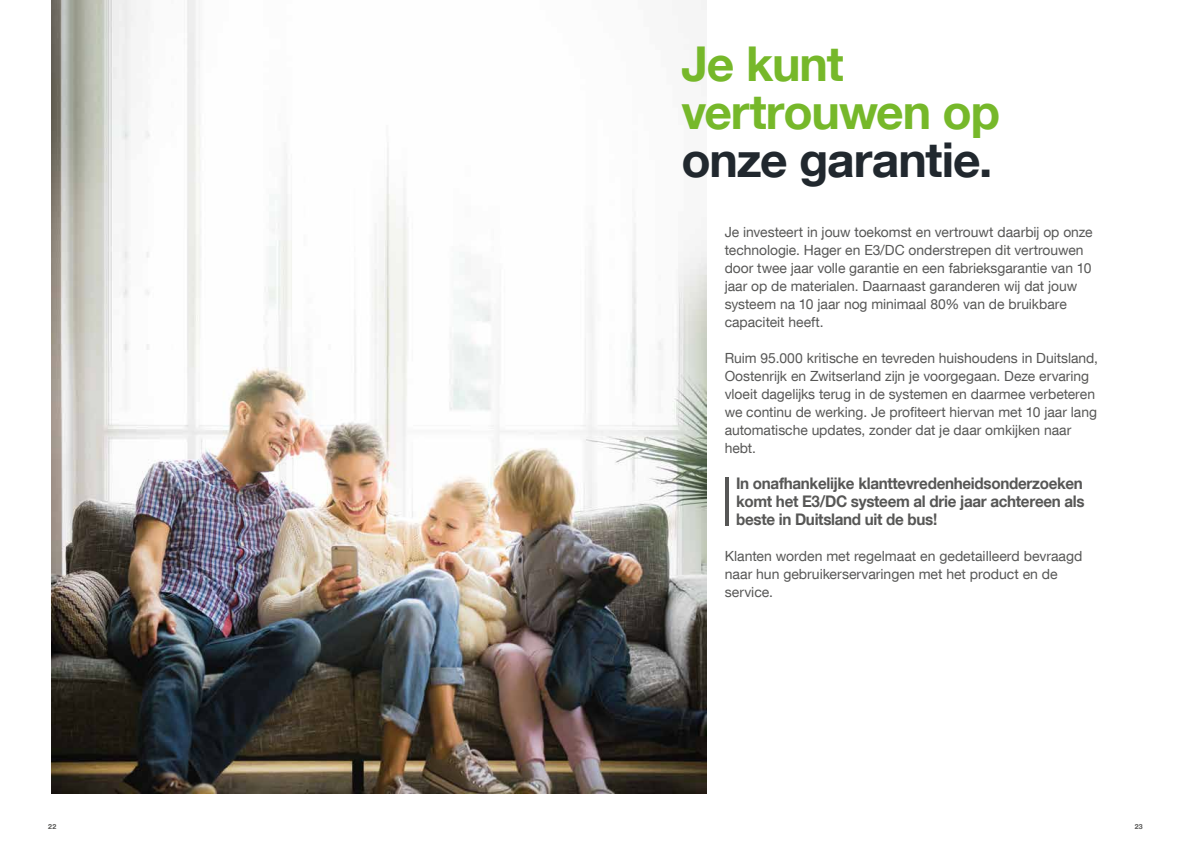
<style>
.page{position:relative;width:1191px;height:842px;background:#fff}
.page>*{position:absolute;margin:0;border:0;box-sizing:border-box;transform-origin:0 0}
.t1{font:700 48px/48px "Helvetica Neue LT Com";letter-spacing:-.025em;color:#76b82a}
.t2{font:700 48px "Helvetica Neue LT Com";letter-spacing:-.02em;color:#21282e}
.t3{font:700 16px/18px "Helvetica Neue LT Com";letter-spacing:-.02em;color:#575756;text-align:justify;scale:.95 1}
.t4{font:14px/18px "Helvetica Neue LT Com";color:#575756}
.t5{font:700 7px "Helvetica Neue LT Com";color:#575756}
</style>
<div class="page">
<img style="left:51px;top:0;width:655px;height:794px">
<svg style="left:725px;top:477px;width:3px;height:48px"></svg>
<h1 class="t1" style="left:681px;top:39px;width:320px">Je kunt vertrouwen op</h1>
<h1 class="t2" style="left:681px;top:130px;width:312px">onze garantie.</h1>
<p class="t4" style="left:724px;top:223px;width:369px">Je investeert in jouw toekomst en vertrouwt daarbij op onze technologie. Hager en E3/DC onderstrepen dit vertrouwen door twee jaar volle garantie en een fabrieksgarantie van 10 jaar op de materialen. Daarnaast garanderen wij dat jouw systeem na 10 jaar nog minimaal 80% van de bruikbare capaciteit heeft.</p>
<p class="t4" style="left:724px;top:349px;width:375px">Ruim 95.000 kritische en tevreden huishoudens in Duitsland, Oostenrijk en Zwitserland zijn je voorgegaan. Deze ervaring vloeit dagelijks terug in de systemen en daarmee verbeteren we continu de werking. Je profiteert hiervan met 10 jaar lang automatische updates, zonder dat je daar omkijken naar hebt.</p>
<p class="t3" style="left:736px;top:474px;width:368px">In onafhankelijke klanttevredenheidsonderzoeken komt het E3/DC systeem al drie jaar achtereen als beste in Duitsland uit de bus!</p>
<p class="t4" style="left:724px;top:547px;width:359px">Klanten worden met regelmaat en gedetailleerd bevraagd naar hun gebruikerservaringen met het product en de service.</p>
<p class="t5" style="left:48px;top:822px;width:10px">22</p>
<p class="t5" style="left:1134px;top:822px;width:10px">23</p>
</div>
